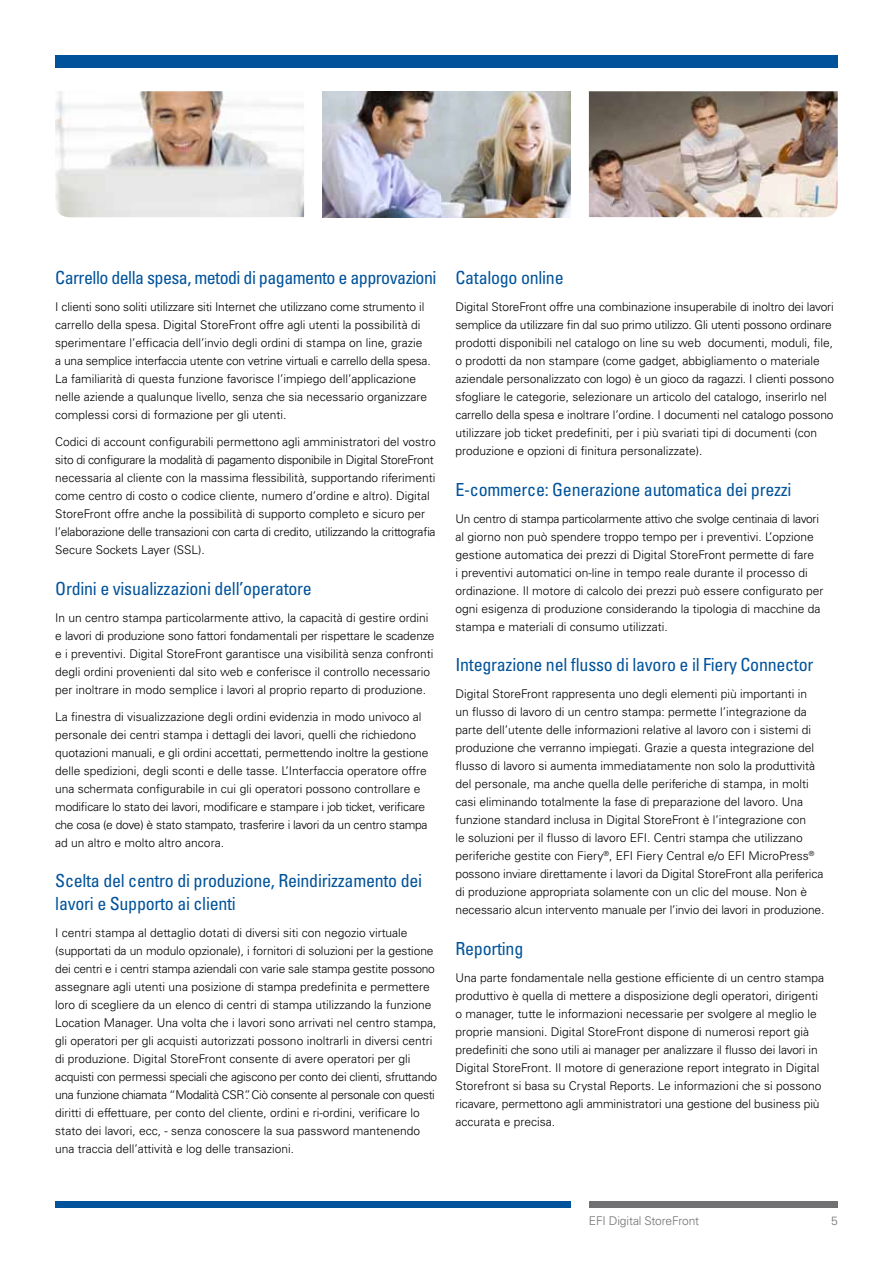
<style>
.page{position:relative;width:893px;height:1263px;background:#fff}
.page>*{position:absolute;margin:0;border:0;box-sizing:border-box;transform-origin:0 0}
.t1{font:condensed 18px/22.5px "Univers LT Std";letter-spacing:-.015em;color:#00539b}
.t2{font:300 12px/18px "Univers LT Std";color:#000}
.t3{font:300 12px "Univers LT Std";letter-spacing:-.015em;color:#717073}
</style>
<div class="page">
<div style="left:589px;top:1201px;width:249px;height:7px;background:#717073"></div>
<div style="left:55px;top:1201px;width:516px;height:7px;background:#00539b"></div>
<div style="left:55px;top:55px;width:783px;height:13px;background:#00539b"></div>
<img style="left:322px;top:91px;width:249px;height:126px">
<img style="left:55px;top:91px;width:249px;height:126px">
<img style="left:589px;top:91px;width:249px;height:126px">
<h1 class="t1" style="left:55px;top:266px;width:383px">Carrello della spesa, metodi di pagamento e approvazioni</h1>
<p class="t2" style="left:55px;top:298px;width:377px">I clienti sono soliti utilizzare siti Internet che utilizzano come strumento il carrello della spesa. Digital StoreFront offre agli utenti la possibilità di sperimentare l’efficacia dell’invio degli ordini di stampa on line, grazie a una semplice interfaccia utente con vetrine virtuali e carrello della spesa.<br>La familiarità di questa funzione favorisce l’impiego dell’applicazione nelle aziende a qualunque livello, senza che sia necessario organizzare complessi corsi di formazione per gli utenti.</p>
<p class="t2" style="left:55px;top:433px;width:382px">Codici di account configurabili permettono agli amministratori del vostro sito di configurare la modalità di pagamento disponibile in Digital StoreFront necessaria al cliente con la massima flessibilità, supportando riferimenti come centro di costo o codice cliente, numero d’ordine e altro). Digital StoreFront offre anche la possibilità di supporto completo e sicuro per l’elaborazione delle transazioni con carta di credito, utilizzando la crittografia Secure Sockets Layer (SSL).</p>
<h1 class="t1" style="left:55px;top:577px;width:258px">Ordini e visualizzazioni dell’operatore</h1>
<p class="t2" style="left:55px;top:609px;width:381px">In un centro stampa particolarmente attivo, la capacità di gestire ordini e lavori di produzione sono fattori fondamentali per rispettare le scadenze e i preventivi. Digital StoreFront garantisce una visibilità senza confronti degli ordini provenienti dal sito web e conferisce il controllo necessario per inoltrare in modo semplice i lavori al proprio reparto di produzione.</p>
<p class="t2" style="left:55px;top:708px;width:375px">La finestra di visualizzazione degli ordini evidenzia in modo univoco al personale dei centri stampa i dettagli dei lavori, quelli che richiedono quotazioni manuali, e gli ordini accettati, permettendo inoltre la gestione delle spedizioni, degli sconti e delle tasse. L’Interfaccia operatore offre una schermata configurabile in cui gli operatori possono controllare e modificare lo stato dei lavori, modificare e stampare i job ticket, verificare che cosa (e dove) è stato stampato, trasferire i lavori da un centro stampa ad un altro e molto altro ancora.</p>
<h1 class="t1" style="left:55px;top:869px;width:368px">Scelta del centro di produzione, Reindirizzamento dei lavori e Supporto ai clienti</h1>
<p class="t2" style="left:55px;top:924px;width:383px">I centri stampa al dettaglio dotati di diversi siti con negozio virtuale (supportati da un modulo opzionale), i fornitori di soluzioni per la gestione dei centri e i centri stampa aziendali con varie sale stampa gestite possono assegnare agli utenti una posizione di stampa predefinita e permettere loro di scegliere da un elenco di centri di stampa utilizzando la funzione Location Manager. Una volta che i lavori sono arrivati nel centro stampa, gli operatori per gli acquisti autorizzati possono inoltrarli in diversi centri di produzione. Digital StoreFront consente di avere operatori per gli acquisti con permessi speciali che agiscono per conto dei clienti, sfruttando una funzione chiamata “Modalità CSR”. Ciò consente al personale con questi diritti di effettuare, per conto del cliente, ordini e ri-ordini, verificare lo stato dei lavori, ecc, - senza conoscere la sua password mantenendo una traccia dell’attività e log delle transazioni.</p>
<h1 class="t1" style="left:455px;top:266px;width:110px">Catalogo online</h1>
<p class="t2" style="left:455px;top:298px;width:380px">Digital StoreFront offre una combinazione insuperabile di inoltro dei lavori semplice da utilizzare fin dal suo primo utilizzo. Gli utenti possono ordinare prodotti disponibili nel catalogo on line su web documenti, moduli, file, o prodotti da non stampare (come gadget, abbigliamento o materiale aziendale personalizzato con logo) è un gioco da ragazzi. I clienti possono sfogliare le categorie, selezionare un articolo del catalogo, inserirlo nel carrello della spesa e inoltrare l’ordine. I documenti nel catalogo possono utilizzare job ticket predefiniti, per i più svariati tipi di documenti (con produzione e opzioni di finitura personalizzate).</p>
<h1 class="t1" style="left:455px;top:478px;width:338px">E-commerce: Generazione automatica dei prezzi</h1>
<p class="t2" style="left:455px;top:510px;width:370px">Un centro di stampa particolarmente attivo che svolge centinaia di lavori al giorno non può spendere troppo tempo per i preventivi. L’opzione gestione automatica dei prezzi di Digital StoreFront permette di fare<br>i preventivi automatici on-line in tempo reale durante il processo di ordinazione. Il motore di calcolo dei prezzi può essere configurato per ogni esigenza di produzione considerando la tipologia di macchine da stampa e materiali di consumo utilizzati.</p>
<h1 class="t1" style="left:455px;top:653px;width:359px">Integrazione nel flusso di lavoro e il Fiery Connector</h1>
<p class="t2" style="left:455px;top:685px;width:370px">Digital StoreFront rappresenta uno degli elementi più importanti in<br>un flusso di lavoro di un centro stampa: permette l’integrazione da parte dell’utente delle informazioni relative al lavoro con i sistemi di produzione che verranno impiegati. Grazie a questa integrazione del flusso di lavoro si aumenta immediatamente non solo la produttività del personale, ma anche quella delle periferiche di stampa, in molti casi eliminando totalmente la fase di preparazione del lavoro. Una funzione standard inclusa in Digital StoreFront è l’integrazione con<br>le soluzioni per il flusso di lavoro EFI. Centri stampa che utilizzano periferiche gestite con Fiery<sup>®</sup>, EFI Fiery Central e/o EFI MicroPress<sup>® </sup>possono inviare direttamente i lavori da Digital StoreFront alla periferica di produzione appropriata solamente con un clic del mouse. Non è necessario alcun intervento manuale per l’invio dei lavori in produzione.</p>
<h1 class="t1" style="left:455px;top:937px;width:69px">Reporting</h1>
<p class="t2" style="left:455px;top:969px;width:370px">Una parte fondamentale nella gestione efficiente di un centro stampa produttivo è quella di mettere a disposizione degli operatori, dirigenti o manager, tutte le informazioni necessarie per svolgere al meglio le proprie mansioni. Digital StoreFront dispone di numerosi report già predefiniti che sono utili ai manager per analizzare il flusso dei lavori in Digital StoreFront. Il motore di generazione report integrato in Digital Storefront si basa su Crystal Reports. Le informazioni che si possono ricavare, permettono agli amministratori una gestione del business più accurata e precisa.</p>
<p class="t3" style="left:589px;top:1214px;width:112px">EFI Digital StoreFront</p>
<p class="t3" style="left:831px;top:1214px;width:8px">5</p>
</div>
